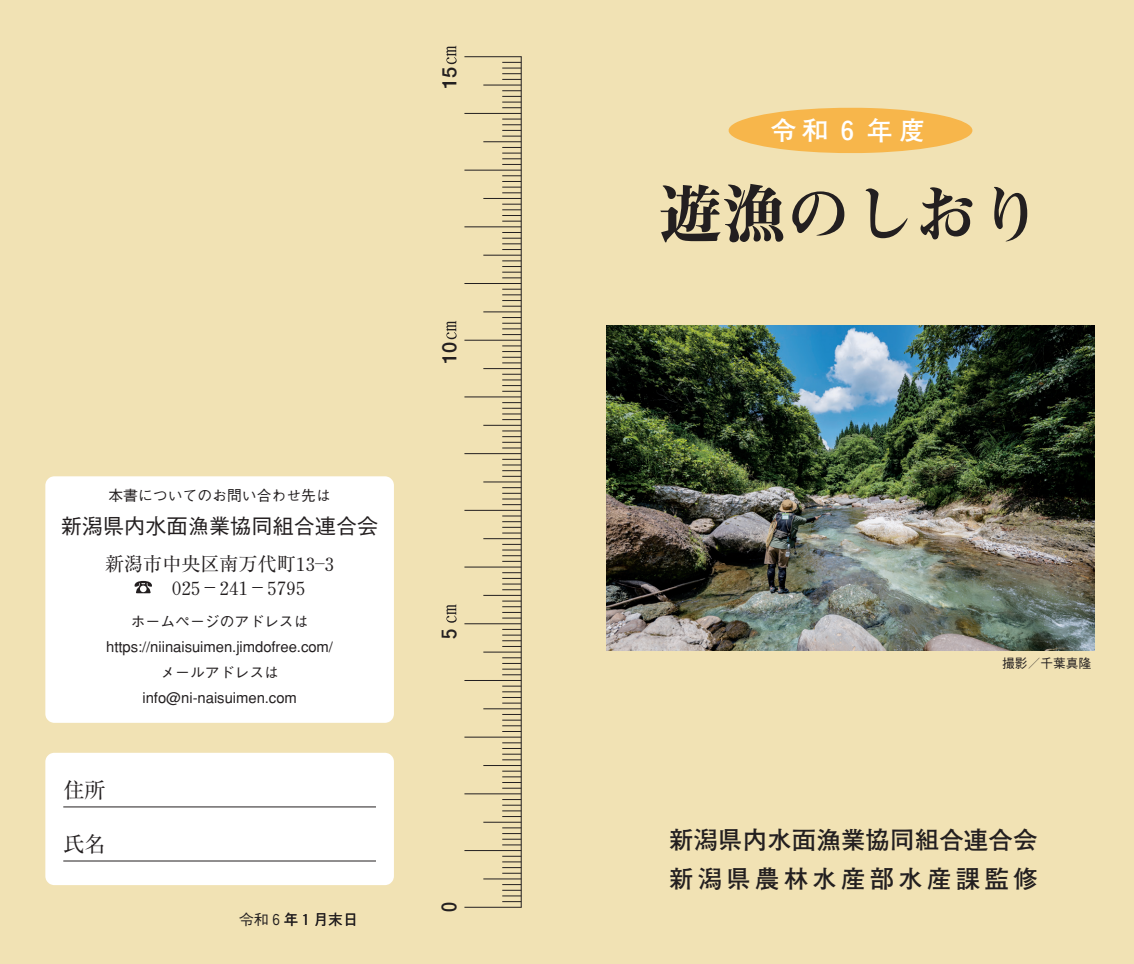
<style>
.page{position:relative;width:1134px;height:964px;background:#f1e2b4}
.page>*{position:absolute;margin:0;border:0;box-sizing:border-box;transform-origin:0 0}
.t1{font:64px "Midashi Min MA31";color:#231f20}
.t2{font:700 26px "Futo Go B101";letter-spacing:.24em;color:#fff}
.t3{font:700 24.4px/38.2px "Futo Go B101";letter-spacing:.005em;color:#231f20}
.t4{font:500 21.2px "Gothic BBB";color:#231f20}
.t5{font:21.2px "Ryumin";color:#231f20}
.t6{font:700 20px "Futo Go B101";color:#231f20}
.t7{font:19px/23.4px "Ryumin";letter-spacing:-.125em;color:#231f20}
.t8{font:500 14.8px/25.4px "Gothic BBB";color:#231f20;text-align:center}
.t9{font:500 12.8px "Gothic BBB Pr 6 N";color:#231f20}
</style>
<div class="page">
<svg style="left:728px;top:107px;width:244px;height:46px"></svg>
<hr style="left:464px;top:56px;width:58px;height:1px;background:#231f20">
<svg style="left:502px;top:62px;width:19px;height:18px"></svg>
<hr style="left:483px;top:85px;width:38px;height:1px;background:#231f20">
<svg style="left:502px;top:90px;width:19px;height:18px"></svg>
<hr style="left:464px;top:113px;width:57px;height:1px;background:#231f20">
<svg style="left:502px;top:119px;width:19px;height:18px"></svg>
<hr style="left:483px;top:141px;width:38px;height:1px;background:#231f20">
<svg style="left:502px;top:147px;width:19px;height:18px"></svg>
<hr style="left:464px;top:170px;width:57px;height:1px;background:#231f20">
<svg style="left:502px;top:175px;width:19px;height:18px"></svg>
<hr style="left:483px;top:198px;width:38px;height:1px;background:#231f20">
<svg style="left:502px;top:204px;width:19px;height:18px"></svg>
<hr style="left:464px;top:226px;width:57px;height:1px;background:#231f20">
<svg style="left:502px;top:232px;width:19px;height:18px"></svg>
<hr style="left:483px;top:255px;width:38px;height:1px;background:#231f20">
<svg style="left:502px;top:260px;width:19px;height:18px"></svg>
<hr style="left:464px;top:283px;width:57px;height:1px;background:#231f20">
<svg style="left:502px;top:289px;width:19px;height:18px"></svg>
<hr style="left:483px;top:311px;width:38px;height:1px;background:#231f20">
<svg style="left:502px;top:317px;width:19px;height:18px"></svg>
<hr style="left:464px;top:340px;width:57px;height:1px;background:#231f20">
<svg style="left:502px;top:346px;width:19px;height:17px"></svg>
<hr style="left:483px;top:368px;width:38px;height:1px;background:#231f20">
<svg style="left:502px;top:374px;width:19px;height:18px"></svg>
<hr style="left:464px;top:397px;width:57px;height:1px;background:#231f20">
<svg style="left:502px;top:402px;width:19px;height:18px"></svg>
<hr style="left:483px;top:425px;width:38px;height:1px;background:#231f20">
<svg style="left:502px;top:431px;width:19px;height:18px"></svg>
<hr style="left:464px;top:453px;width:57px;height:1px;background:#231f20">
<svg style="left:502px;top:459px;width:19px;height:18px"></svg>
<hr style="left:483px;top:482px;width:38px;height:1px;background:#231f20">
<svg style="left:502px;top:487px;width:19px;height:18px"></svg>
<hr style="left:464px;top:510px;width:57px;height:1px;background:#231f20">
<svg style="left:502px;top:516px;width:19px;height:18px"></svg>
<hr style="left:483px;top:538px;width:38px;height:1px;background:#231f20">
<svg style="left:502px;top:544px;width:19px;height:18px"></svg>
<hr style="left:464px;top:567px;width:57px;height:1px;background:#231f20">
<svg style="left:502px;top:572px;width:19px;height:18px"></svg>
<hr style="left:483px;top:595px;width:38px;height:1px;background:#231f20">
<svg style="left:502px;top:601px;width:19px;height:18px"></svg>
<hr style="left:464px;top:623px;width:57px;height:1px;background:#231f20">
<svg style="left:502px;top:629px;width:19px;height:18px"></svg>
<hr style="left:483px;top:652px;width:38px;height:1px;background:#231f20">
<svg style="left:502px;top:657px;width:19px;height:18px"></svg>
<hr style="left:464px;top:680px;width:57px;height:1px;background:#231f20">
<svg style="left:502px;top:686px;width:19px;height:18px"></svg>
<hr style="left:483px;top:708px;width:38px;height:1px;background:#231f20">
<svg style="left:502px;top:714px;width:19px;height:18px"></svg>
<hr style="left:464px;top:737px;width:57px;height:1px;background:#231f20">
<svg style="left:502px;top:742px;width:19px;height:18px"></svg>
<hr style="left:483px;top:765px;width:38px;height:1px;background:#231f20">
<svg style="left:502px;top:771px;width:19px;height:18px"></svg>
<hr style="left:464px;top:793px;width:57px;height:1px;background:#231f20">
<svg style="left:502px;top:799px;width:19px;height:18px"></svg>
<hr style="left:483px;top:822px;width:38px;height:1px;background:#231f20">
<svg style="left:502px;top:827px;width:19px;height:18px"></svg>
<hr style="left:464px;top:850px;width:57px;height:1px;background:#231f20">
<svg style="left:502px;top:856px;width:19px;height:18px"></svg>
<hr style="left:483px;top:878px;width:38px;height:1px;background:#231f20">
<svg style="left:502px;top:884px;width:19px;height:18px"></svg>
<hr style="left:464px;top:907px;width:58px;height:1px;background:#231f20">
<hr style="left:521px;top:57px;width:1px;height:850px;background:#231f20">
<svg style="left:446px;top:46px;width:11px;height:18px"></svg>
<svg style="left:446px;top:321px;width:11px;height:18px"></svg>
<svg style="left:446px;top:604px;width:11px;height:19px"></svg>
<div style="left:45px;top:753px;width:349px;height:132px;background:#fff"></div>
<div style="left:45px;top:476px;width:349px;height:247px;background:#fff"></div>
<hr style="left:63px;top:860px;width:313px;height:1px;background:#231f20">
<hr style="left:63px;top:806px;width:313px;height:1px;background:#231f20">
<svg style="left:135px;top:581px;width:17px;height:12px"></svg>
<img style="left:607px;top:325px;width:487px;height:325px">
<h3 class="t6" style="left:437px;top:89px;width:24px;rotate:-90deg">15</h3>
<p class="t8" style="left:108px;top:484px;width:224px">本書についてのお問い合わせ先は</p>
<h3 class="t4" style="left:61px;top:514px;width:319px">新潟県内水面漁業協同組合連合会</h3>
<p class="t7" style="left:167px;top:552px;width:173px;text-indent:-62px">新潟市中央区南万代町１３―３<br>０２５－２４１－５７９５</p>
<p class="t8" style="left:106px;top:609px;width:228px">ホームページのアドレスはhttps://niinaisuimen.jimdofree.com/メールアドレスはinfo@ni-naisuimen.com</p>
<h3 class="t5" style="left:63px;top:778px;width:44px">住所</h3>
<h3 class="t5" style="left:63px;top:832px;width:44px">氏名</h3>
<p class="t8" style="left:239px;top:908px;width:120px">令和６年１月末日</p>
<h3 class="t6" style="left:437px;top:364px;width:24px;rotate:-90deg">10</h3>
<h3 class="t6" style="left:437px;top:644px;width:21px;rotate:-90deg">５</h3>
<h3 class="t6" style="left:437px;top:917px;width:21px;rotate:-90deg">０</h3>
<h2 class="t2" style="left:770px;top:115px;width:156px">令和６年度</h2>
<h1 class="t1" style="left:658px;top:178px;width:385px">遊漁のしおり</h1>
<p class="t9" style="left:1002px;top:652px;width:91px">撮影／千葉真隆</p>
<h3 class="t3" style="left:669px;top:821px;width:370px">新潟県内水面漁業協同組合連合会新潟県農林水産部水産課監修</h3>
</div>
